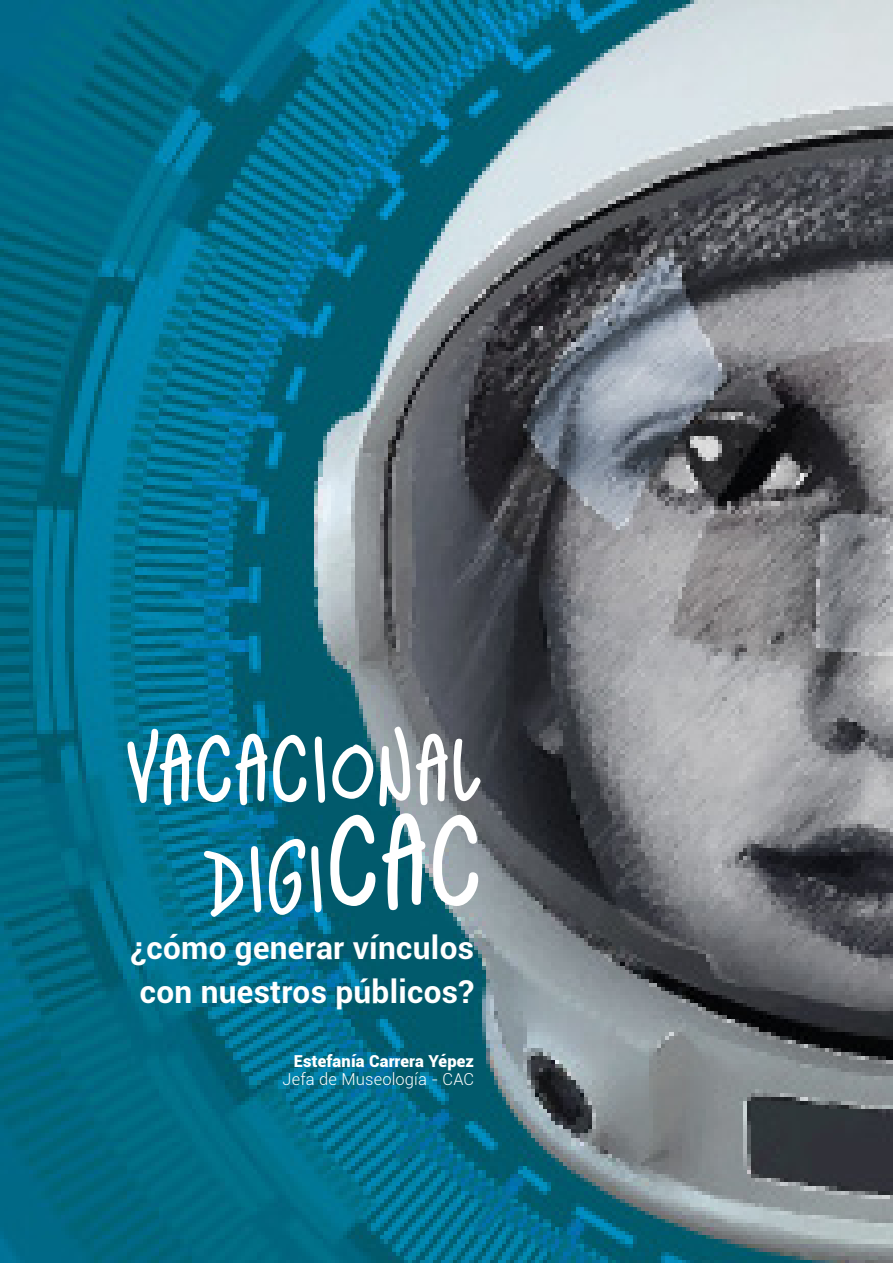
<style>
.page{position:relative;width:893px;height:1263px;background:#fff}
.page>*{position:absolute;margin:0;border:0;box-sizing:border-box;transform-origin:0 0}
.t1{font:114px/109.5px "Indie Star BB";letter-spacing:.01em;color:#fff;text-align:right}
.t2{font:700 31.5px/43.5px "Roboto";letter-spacing:.01em;color:#fff;text-align:center}
.t3{font:900 16.5px "Roboto";letter-spacing:.01em;color:#fff}
.t4{font:300 16.5px "Roboto";letter-spacing:.01em;color:#fff}
.s1{font-size:154.5px}
</style>
<div class="page">
<img style="left:0;top:0;width:893px;height:1263px">
<h1 class="t1" style="left:126px;top:712px;width:357px">VACACIONAL<br>DIGI<span class="s1">CAC</span></h1>
<p class="t2" style="left:130px;top:925px;width:345px">¿cómo generar vínculos con nuestros públicos?</p>
<p class="t3" style="left:294px;top:1049px;width:182px">Estefanía Carrera Yépez</p>
<p class="t4" style="left:283px;top:1068px;width:193px">Jefa de Museología - CAC</p>
</div>
